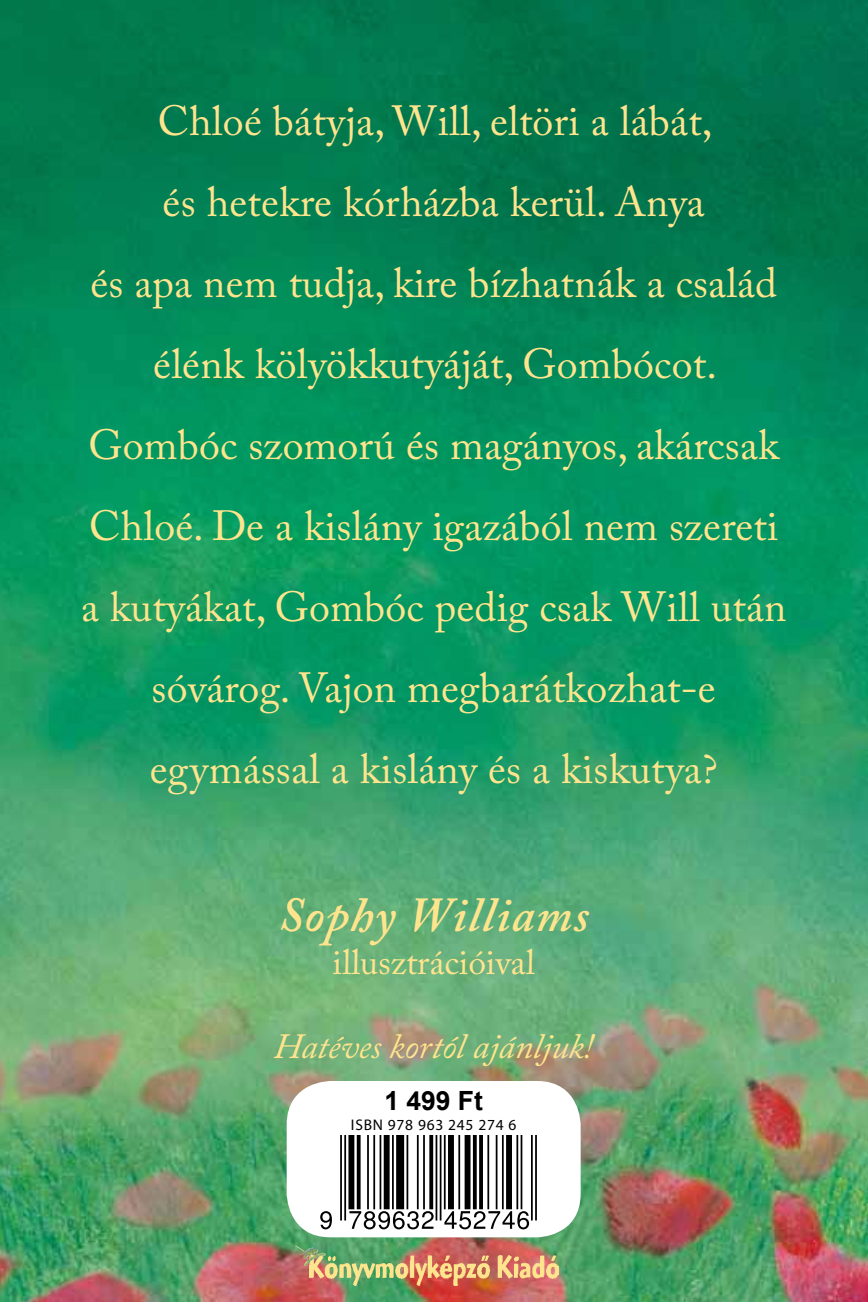
<style>
.page{position:relative;width:868px;height:1302px;background:#fff}
.page>*{position:absolute;margin:0;border:0;box-sizing:border-box;transform-origin:0 0}
.t1{font:italic 600 48.6px "Adobe Caslon Pro";letter-spacing:.03em;color:#ffe48e}
.t2{font:41.85px/81px "Adobe Caslon Pro";letter-spacing:.005em;color:#ffe48e;text-align:center}
.t3{font:italic 35.32px "Adobe Caslon Pro";color:#ffe48e}
.t4{font:35.32px "Adobe Caslon Pro";color:#ffe48e}
.t5{font:700 26.55px "Arial";color:#000}
.t6{font:15.53px "Myriad Pro";letter-spacing:.05em;color:#000}
</style>
<div class="page">
<img style="left:0;top:0;width:867px;height:1301px">
<div style="left:286px;top:1080px;width:294px;height:157px;background:#fff;border-radius:44px"></div>
<svg style="left:324px;top:1135px;width:213px;height:95px"></svg>
<hr style="left:340px;top:1134px;width:2px;height:86px;background:#000">
<hr style="left:344px;top:1134px;width:2px;height:86px;background:#000">
<div style="left:348px;top:1134px;width:6px;height:74px;background:#000"></div>
<hr style="left:357px;top:1134px;width:3px;height:74px;background:#000">
<hr style="left:367px;top:1134px;width:2px;height:74px;background:#000">
<hr style="left:373px;top:1134px;width:2px;height:74px;background:#000">
<hr style="left:379px;top:1134px;width:2px;height:74px;background:#000">
<div style="left:383px;top:1134px;width:6px;height:74px;background:#000"></div>
<hr style="left:392px;top:1134px;width:2px;height:74px;background:#000">
<div style="left:396px;top:1134px;width:8px;height:74px;background:#000"></div>
<hr style="left:406px;top:1134px;width:2px;height:74px;background:#000">
<hr style="left:417px;top:1134px;width:1px;height:74px;background:#000">
<hr style="left:423px;top:1134px;width:2px;height:74px;background:#000">
<svg style="left:429px;top:1135px;width:4px;height:73px"></svg>
<hr style="left:435px;top:1134px;width:2px;height:86px;background:#000">
<hr style="left:439px;top:1134px;width:2px;height:86px;background:#000">
<hr style="left:444px;top:1134px;width:1px;height:74px;background:#000">
<div style="left:448px;top:1134px;width:6px;height:74px;background:#000"></div>
<hr style="left:458px;top:1134px;width:2px;height:74px;background:#000">
<div style="left:464px;top:1134px;width:6px;height:74px;background:#000"></div>
<hr style="left:473px;top:1134px;width:3px;height:74px;background:#000">
<svg style="left:479px;top:1135px;width:4px;height:73px"></svg>
<hr style="left:487px;top:1134px;width:2px;height:74px;background:#000">
<hr style="left:495px;top:1134px;width:2px;height:74px;background:#000">
<hr style="left:502px;top:1134px;width:1px;height:74px;background:#000">
<div style="left:506px;top:1134px;width:6px;height:74px;background:#000"></div>
<hr style="left:516px;top:1134px;width:2px;height:74px;background:#000">
<hr style="left:520px;top:1134px;width:2px;height:74px;background:#000">
<hr style="left:531px;top:1134px;width:1px;height:86px;background:#000">
<hr style="left:535px;top:1134px;width:2px;height:86px;background:#000">
<svg style="left:320px;top:1210px;width:12px;height:19px"></svg>
<svg style="left:349px;top:1210px;width:84px;height:19px"></svg>
<svg style="left:444px;top:1210px;width:85px;height:19px"></svg>
<img style="left:310px;top:1254px;width:248px;height:31px">
<img style="left:295px;top:1245px;width:31px;height:20px">
<p class="t2" style="left:81px;top:80px;width:706px">Chloé bátyja, Will, eltöri a lábát,<br>és hetekre kórházba kerül. Anya<br>és apa nem tudja, kire bízhatnák a család élénk kölyökkutyáját, Gombócot.<br>Gombóc szomorú és magányos, akárcsak Chloé. De a kislány igazából nem szereti a kutyákat, Gombóc pedig csak Will után sóvárog. Vajon megbarátkozhat-e egymással a kislány és a kiskutya?</p>
<p class="t1" style="left:278px;top:886px;width:313px">Sophy Williams</p>
<p class="t4" style="left:332px;top:940px;width:204px">illusztrációival</p>
<p class="t3" style="left:274px;top:1025px;width:321px">Hatéves kortól ajánljuk!</p>
<p class="t5" style="left:384px;top:1082px;width:100px">1 499 Ft</p>
<p class="t6" style="left:351px;top:1115px;width:167px">ISBN 978 963 245 274 6</p>
</div>
